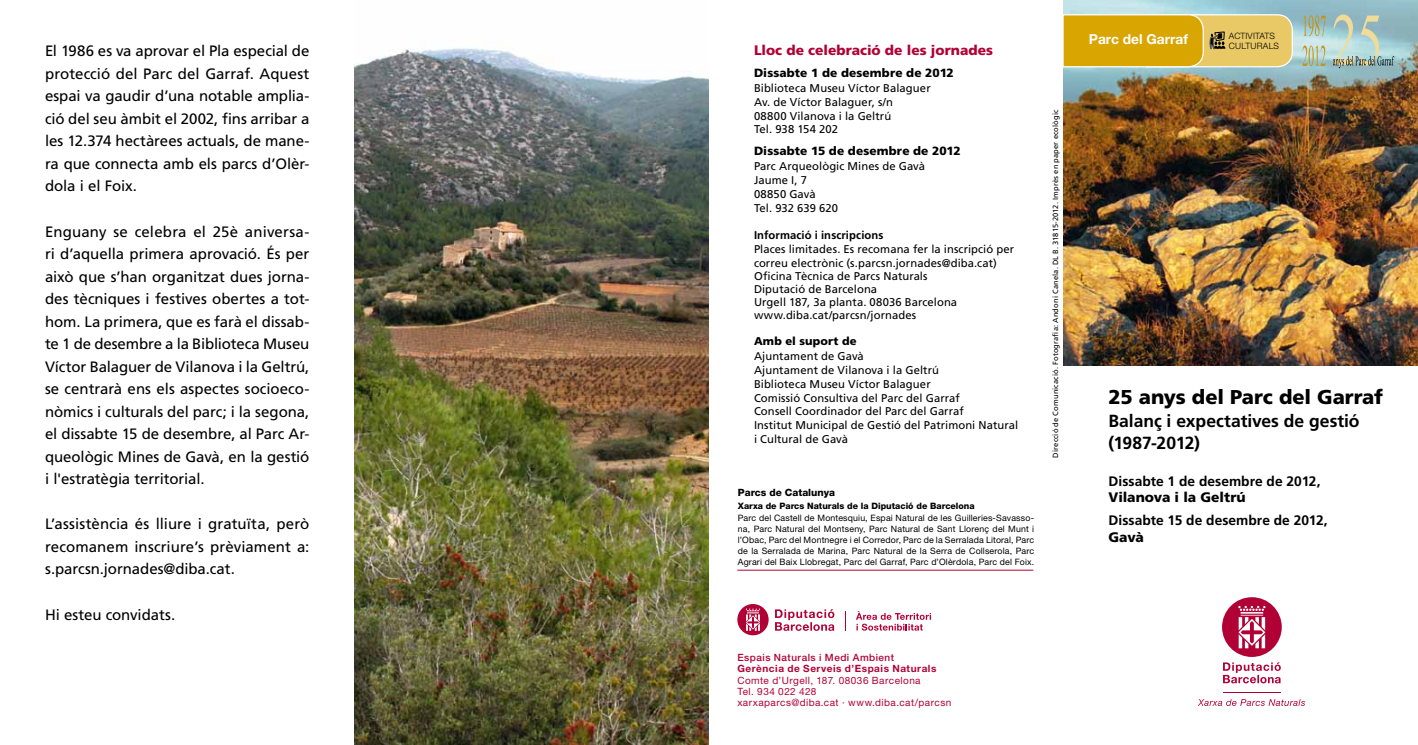
<style>
.page{position:relative;width:1418px;height:745px;background:#fff}
.page>*{position:absolute;margin:0;border:0;box-sizing:border-box;transform-origin:0 0}
.t1{font:900 20px "Frutiger LT Std";letter-spacing:-.005em;color:#000}
.t2{font:700 17.5px/22.5px "Frutiger LT Std";letter-spacing:-.005em;color:#000}
.t3{font:15px/22.5px "Frutiger LT Std";letter-spacing:-.005em;color:#000;text-align:justify}
.t4{font:700 13.75px "Frutiger LT Std";letter-spacing:.005em;color:#000}
.t5{font:900 13.75px "Frutiger LT Std";color:#b10035}
.t6{font:900 13.75px "Frutiger LT Std";letter-spacing:-.005em;color:#000}
.t7{font:700 13.75px "Helvetica Neue LT Std";color:#fff}
.t8{font:900 11.88px "Frutiger LT Std";letter-spacing:.01em;color:#000}
.t9{font:11.25px/13.8px "Frutiger LT Std";letter-spacing:.005em;color:#000}
.t10{font:700 11.25px "Frutiger LT Std";letter-spacing:.01em;color:#000}
.t11{font:900 11.25px "Frutiger LT Std";letter-spacing:.015em;color:#000}
.t12{font:10px/11.2px "Helvetica Neue LT Std";letter-spacing:.045em;color:#b10035}
.t13{font:700 10px "Helvetica Neue LT Std";letter-spacing:.055em;color:#b10035}
.t14{font:500 10px "Helvetica Neue LT Std";letter-spacing:.045em;color:#b10035}
.t15{font:800 10px "Helvetica Neue LT Std";color:#000}
.t16{font:8.75px/11px "Helvetica Neue LT Std";letter-spacing:.015em;color:#000;text-align:justify}
.t17{font:800 8.75px "Helvetica Neue LT Std";color:#000}
.t18{font:300 8.75px/9.4px "Helvetica Neue LT Std";letter-spacing:.015em;color:#000}
.t19{font:7.5px "Frutiger LT Std";letter-spacing:.02em;color:#000}
</style>
<div class="page">
<img style="left:1063px;top:0;width:354px;height:365px">
<svg style="left:1063px;top:14px;width:230px;height:54px;background:#dcb537"></svg>
<svg style="left:1223px;top:662px;width:57px;height:21px"></svg>
<svg style="left:1198px;top:699px;width:106px;height:6px"></svg>
<hr style="left:1222px;top:691px;width:58px;height:1px;background:#b10035">
<svg style="left:1222px;top:597px;width:59px;height:59px"></svg>
<hr style="left:737px;top:569px;width:296px;height:1px;background:#b10035">
<svg style="left:775px;top:609px;width:59px;height:21px"></svg>
<svg style="left:737px;top:604px;width:31px;height:31px"></svg>
<svg style="left:856px;top:611px;width:75px;height:19px"></svg>
<img style="left:354px;top:48px;width:355px;height:696px">
<svg style="left:1303px;top:15px;width:22px;height:21px"></svg>
<svg style="left:1302px;top:45px;width:23px;height:21px"></svg>
<svg style="left:1332px;top:14px;width:62px;height:54px;background:#a8c4be"></svg>
<p class="t3" style="left:45px;top:40px;width:266px">El 1986 es va aprovar el Pla especial de protecció del Parc del Garraf. Aquest espai va gaudir d’una notable amplia&shy;ció del seu àmbit el 2002, fins arribar a les 12.374 hectàrees actuals, de mane&shy;ra que connecta amb els parcs d’Olèr&shy;dola i el Foix.</p>
<p class="t3" style="left:45px;top:220px;width:266px">Enguany se celebra el 25è aniversa&shy;ri d’aquella primera aprovació. És per això que s’han organitzat dues jorna&shy;des tècniques i festives obertes a tot&shy;hom. La primera, que es farà el dissab&shy;te 1 de desembre a la Biblioteca Museu Víctor Balaguer de Vilanova i la Geltrú, se centrarà ens els aspectes socioeco&shy;nòmics i culturals del parc; i la segona, el dissabte 15 de desembre, al Parc Ar&shy;queològic Mines de Gavà, en la gestió i l'estratègia territorial.</p>
<p class="t3" style="left:45px;top:512px;width:266px">L’assistència és lliure i gratuïta, però recomanem inscriure’s prèviament a: s.parcsn.jornades@diba.cat.</p>
<p class="t3" style="left:45px;top:602px;width:132px">Hi esteu convidats.</p>
<p class="t5" style="left:754px;top:42px;width:240px">Lloc de celebració de les jornades</p>
<p class="t8" style="left:754px;top:65px;width:201px">Dissabte 1 de desembre de 2012</p>
<p class="t9" style="left:754px;top:81px;width:178px">Biblioteca Museu Víctor Balaguer<br>Av. de Víctor Balaguer, s/n<br>08800 Vilanova i la Geltrú<br>Tel. 938 154 202</p>
<p class="t8" style="left:754px;top:143px;width:208px">Dissabte 15 de desembre de 2012</p>
<p class="t9" style="left:754px;top:159px;width:172px">Parc Arqueològic Mines de Gavà<br>Jaume I, 7<br>08850 Gavà<br>Tel. 932 639 620</p>
<p class="t10" style="left:754px;top:228px;width:131px">Informació i inscripcions</p>
<p class="t9" style="left:754px;top:243px;width:262px;line-height:13.1px">Places limitades. Es recomana fer la inscripció per correu electrònic (s.parcsn.jornades@diba.cat)<br>Oficina Tècnica de Parcs Naturals<br>Diputació de Barcelona<br>Urgell 187, 3a planta. 08036 Barcelona www.diba.cat/parcsn/jornades</p>
<p class="t11" style="left:754px;top:334px;width:104px">Amb el suport de</p>
<p class="t9" style="left:754px;top:349px;width:266px">Ajuntament de Gavà<br>Ajuntament de Vilanova i la Geltrú<br>Biblioteca Museu Víctor Balaguer<br>Comissió Consultiva del Parc del Garraf<br>Consell Coordinador del Parc del Garraf<br>Institut Municipal de Gestió del Patrimoni Natural i Cultural de Gavà</p>
<p class="t15" style="left:738px;top:486px;width:99px">Parcs de Catalunya</p>
<p class="t17" style="left:738px;top:500px;width:238px">Xarxa de Parcs Naturals de la Diputació de Barcelona</p>
<p class="t16" style="left:738px;top:511px;width:298px">Parc del Castell de Montesquiu, Espai Natural de les Guilleries-Savasso&shy;na, Parc Natural del Montseny, Parc Natural de Sant Llorenç del Munt i l’Obac, Parc del Montnegre i el Corredor, Parc de la Serralada Litoral, Parc de la Serralada de Marina, Parc Natural de la Serra de Collserola, Parc Agrari del Baix Llobregat, Parc del Garraf, Parc d’Olèrdola, Parc del Foix.</p>
<p class="t19" style="left:1051px;top:457px;width:349px;rotate:-90deg">Direcció de Comunicació. Fotografia: Andoni Canela. DL B. 31815-2012. Imprès en paper ecològic</p>
<p class="t7" style="left:1088px;top:31px;width:101px">Parc del Garraf</p>
<p class="t18" style="left:1228px;top:31px;width:52px">ACTIVITATS<br>CULTURALS</p>
<h1 class="t1" style="left:1108px;top:385px;width:276px">25 anys del Parc del Garraf</h1>
<p class="t2" style="left:1108px;top:409px;width:253px">Balanç i expectatives de gestió (1987-2012)</p>
<p class="t4" style="left:1108px;top:472px;width:213px">Dissabte 1 de desembre de 2012,</p>
<p class="t6" style="left:1108px;top:488px;width:139px">Vilanova i la Geltrú</p>
<p class="t4" style="left:1108px;top:512px;width:221px">Dissabte 15 de desembre de 2012,</p>
<p class="t6" style="left:1108px;top:528px;width:37px">Gavà</p>
<p class="t14" style="left:737px;top:651px;width:158px">Espais Naturals i Medi Ambient</p>
<p class="t13" style="left:737px;top:662px;width:200px">Gerència de Serveis d’Espais Naturals</p>
<p class="t12" style="left:737px;top:674px;width:215px">Comte d’Urgell, 187. 08036 Barcelona<br>Tel. 934 022 428<br>xarxaparcs@diba.cat · www.diba.cat/parcsn</p>
</div>
